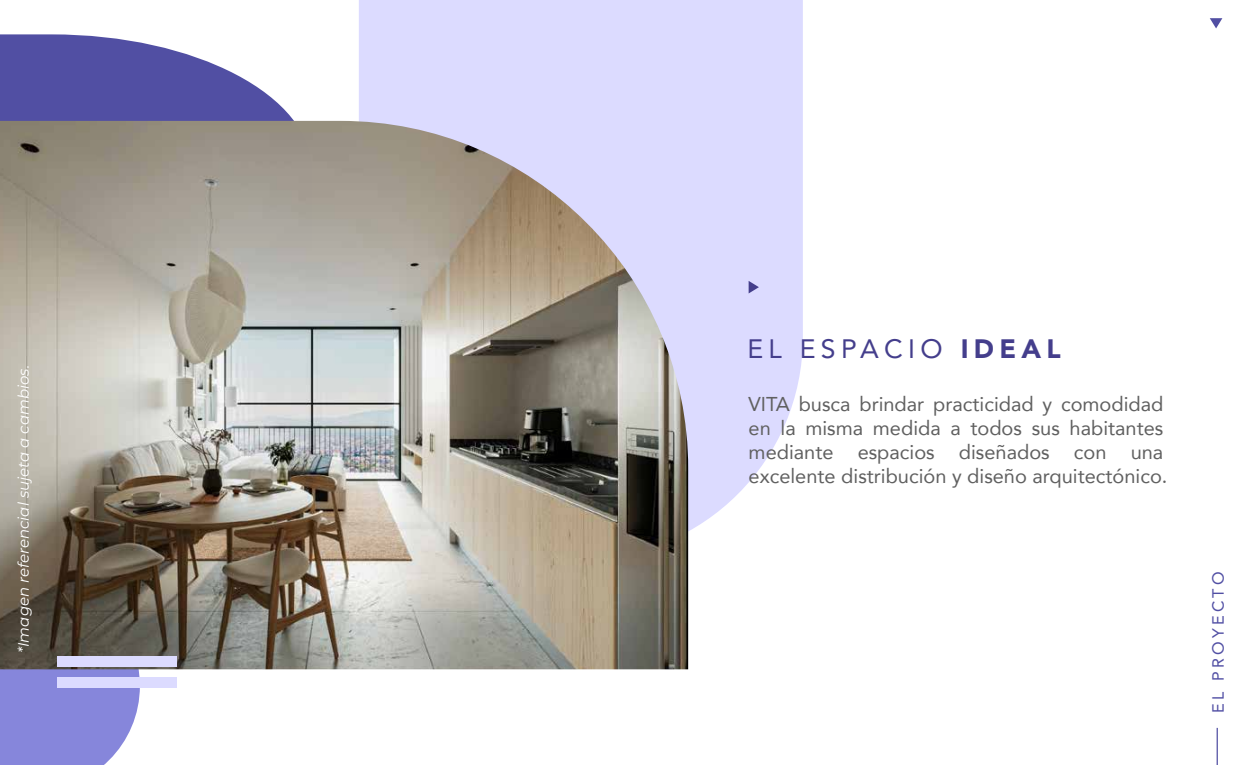
<style>
.page{position:relative;width:1244px;height:765px;background:#fff}
.page>*{position:absolute;margin:0;border:0;box-sizing:border-box;transform-origin:0 0}
.t1{font:26.62px "Avenir";letter-spacing:.2em;color:#443e8c}
.t2{font:20px/24px "Avenir";color:#606060}
.t3{font:16.25px "Avenir";letter-spacing:.2em;color:#514fa4}
.t4{font:italic 15px "Montserrat";color:#fff}
.s1{font-weight:900}
</style>
<div class="page">
<svg style="left:0;top:669px;width:140px;height:96px;background:#8e8edc"></svg>
<svg style="left:359px;top:0;width:444px;height:559px;background:#dfdeff"></svg>
<svg style="left:0;top:34px;width:312px;height:87px;fill:#514fa3"></svg>
<svg style="left:1210px;top:18px;width:12px;height:10px"></svg>
<hr style="left:1216px;top:728px;width:2px;height:37px;background:#514fa3">
<svg style="left:748px;top:281px;width:11px;height:12px"></svg>
<img style="left:0;top:121px;width:688px;height:548px">
<div style="left:58px;top:677px;width:119px;height:11px;background:#dcdbff"></div>
<div style="left:58px;top:656px;width:119px;height:10px;background:#dcdbff"></div>
<p class="t4" style="left:13px;top:653px;width:289px;rotate:-90deg">*Imagen referencial sujeta a cambios.</p>
<h1 class="t1" style="left:747px;top:328px;width:315px">EL ESPACIO <span class="s1">IDEAL</span></h1>
<p class="t2" style="left:748px;top:391px;width:420px">VITA busca brindar practicidad y comodidad en la misma medida a todos sus habitantes mediante espacios diseñados con una excelente distribución y diseño arquitectónico.</p>
<p class="t3" style="left:1205px;top:713px;width:143px;rotate:-90deg">EL PROYECTO</p>
</div>
